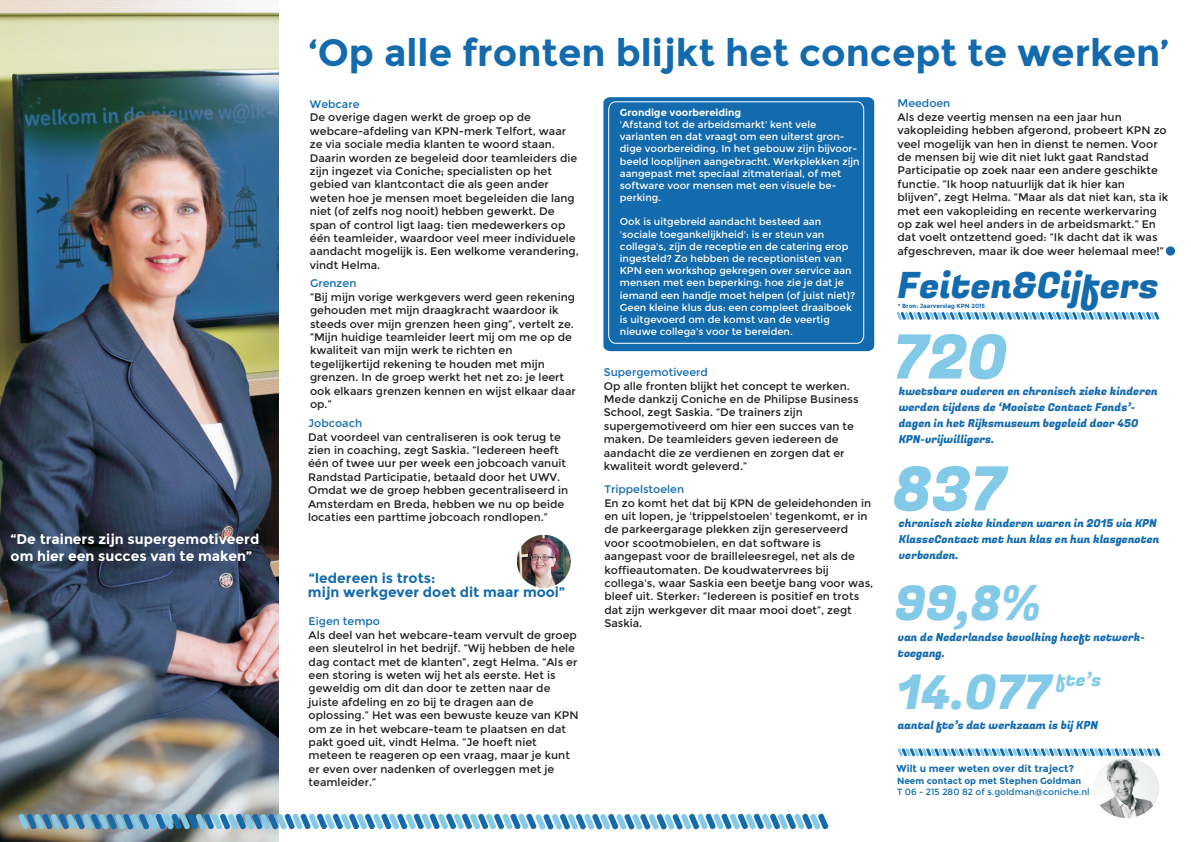
<style>
.page{position:relative;width:1191px;height:842px;background:#fff}
.page>*{position:absolute;margin:0;border:0;box-sizing:border-box;transform-origin:0 0}
.t1{font:61.3px/131.9px "Fugaz One";color:#83cae8}
.t2{font:700 52.1px "Montserrat";color:#136bae}
.t3{font:48px/88.3px "Fugaz One";color:#83cae8}
.t4{font:700 37.8px "Montserrat";color:#136bae}
.t5{font:36.3px "Fugaz One";color:#136bae}
.t6{font:18px "Fugaz One";color:#83cae8}
.t7{font:700 14px/17.1px "Montserrat";color:#fff}
.t8{font:700 14px "Montserrat";color:#136bae}
.t9{font:11px/13.4px "Montserrat";color:#231f20}
.t10{font:11px/16.1px "Fugaz One";color:#136bae}
.t11{font:11px "Montserrat";color:#136bae}
.t12{font:10px/12.2px "Montserrat";color:#fff}
.t13{font:700 10px "Montserrat";color:#136bae}
.t14{font:700 10px "Montserrat";color:#fff}
.t15{font:9px "Montserrat";color:#136bae}
.t16{font:700 9px "Montserrat";color:#136bae}
.t17{font:700 6px "Montserrat";color:#136bae}
</style>
<div class="page">
<svg style="left:603px;top:97px;width:271px;height:254px;background:#1b70b0"></svg>
<svg style="left:896px;top:312px;width:263px;height:8px;background:#87bbdc"></svg>
<svg style="left:897px;top:748px;width:263px;height:8px;background:#87bcdc"></svg>
<div style="left:607px;top:101px;width:257px;height:243px;background:#136bae"></div>
<img style="left:0;top:0;width:278px;height:842px">
<svg style="left:18px;top:813px;width:810px;height:17px"></svg>
<img style="left:517px;top:536px;width:53px;height:52px">
<img style="left:1098px;top:758px;width:61px;height:60px">
<p class="t7" style="left:11px;top:531px;width:250px">“De trainers zijn supergemotiveerd om hier een succes van te maken”</p>
<h3 class="t4" style="left:309px;top:29px;width:862px">‘Op alle fronten blijkt het concept te werken’</h3>
<p class="t11" style="left:310px;top:97px;width:51px">Webcare</p>
<p class="t9" style="left:310px;top:111px;width:270px">De overige dagen werkt de groep op de webcare-afdeling van KPN-merk Telfort, waar ze via sociale media klanten te woord staan.<br>Daarin worden ze begeleid door teamleiders die zijn ingezet via Coniche; specialisten op het gebied van klantcontact die als geen ander weten hoe je mensen moet begeleiden die lang niet (of zelfs nog nooit) hebben gewerkt. De span of control ligt laag: tien medewerkers op één teamleider, waardoor veel meer individuele aandacht mogelijk is. Een welkome verandering, vindt Helma.</p>
<p class="t11" style="left:310px;top:277px;width:48px">Grenzen</p>
<p class="t9" style="left:310px;top:290px;width:267px">“Bij mijn vorige werkgevers werd geen rekening gehouden met mijn draagkracht waardoor ik steeds over mijn grenzen heen ging”, vertelt ze. “Mijn huidige teamleider leert mij om me op de kwaliteit van mijn werk te richten en tegelijkertijd rekening te houden met mijn grenzen. In de groep werkt het net zo: je leert ook elkaars grenzen kennen en wijst elkaar daar op.”</p>
<p class="t11" style="left:308px;top:416px;width:56px">Jobcoach</p>
<p class="t9" style="left:308px;top:430px;width:262px">Dat voordeel van centraliseren is ook terug te zien in coaching, zegt Saskia. “Iedereen heeft één of twee uur per week een jobcoach vanuit Randstad Participatie, betaald door het UWV.<br>Omdat we de groep hebben gecentraliseerd in Amsterdam en Breda, hebben we nu op beide locaties een parttime jobcoach rondlopen.”</p>
<p class="t8" style="left:309px;top:570px;width:128px">“Iedereen is trots:</p>
<p class="t8" style="left:308px;top:583px;width:258px">mijn werkgever doet dit maar mooi”</p>
<p class="t11" style="left:309px;top:615px;width:73px">Eigen tempo</p>
<p class="t9" style="left:309px;top:628px;width:271px">Als deel van het webcare-team vervult de groep een sleutelrol in het bedrijf. “Wij hebben de hele dag contact met de klanten”, zegt Helma. “Als er een storing is weten wij het als eerste. Het is geweldig om dit dan door te zetten naar de juiste afdeling en zo bij te dragen aan de oplossing.” Het was een bewuste keuze van KPN om ze in het webcare-team te plaatsen en dat pakt goed uit, vindt Helma. “Je hoeft niet meteen te reageren op een vraag, maar je kunt er even over nadenken of overleggen met je teamleider.”</p>
<p class="t14" style="left:620px;top:106px;width:123px">Grondige voorbereiding</p>
<p class="t12" style="left:620px;top:118px;width:241px">'Afstand tot de arbeidsmarkt' kent vele varianten en dat vraagt om een uiterst gron&shy;dige voorbereiding. In het gebouw zijn bijvoor&shy;beeld looplijnen aangebracht. Werkplekken zijn aangepast met speciaal zitmateriaal, of met software voor mensen met een visuele be&shy;perking.</p>
<p class="t12" style="left:620px;top:216px;width:237px">Ook is uitgebreid aandacht besteed aan 'sociale toegankelijkheid': is er steun van collega's, zijn de receptie en de catering erop ingesteld? Zo hebben de receptionisten van KPN een workshop gekregen over service aan mensen met een beperking: hoe zie je dat je iemand een handje moet helpen (of juist niet)?<br>Geen kleine klus dus: een compleet draaiboek is uitgevoerd om de komst van de veertig nieuwe collega's voor te bereiden.</p>
<p class="t11" style="left:604px;top:366px;width:106px">Supergemotiveerd</p>
<p class="t9" style="left:604px;top:379px;width:256px">Op alle fronten blijkt het concept te werken.<br>Mede dankzij Coniche en de Philipse Business School, zegt Saskia. “De trainers zijn supergemotiveerd om hier een succes van te maken. De teamleiders geven iedereen de aandacht die ze verdienen en zorgen dat er kwaliteit wordt geleverd.”</p>
<p class="t11" style="left:604px;top:482px;width:81px">Trippelstoelen</p>
<p class="t9" style="left:604px;top:496px;width:270px">En zo komt het dat bij KPN de geleidehonden in en uit lopen, je 'trippelstoelen' tegenkomt, er in de parkeergarage plekken zijn gereserveerd voor scootmobielen, en dat software is aangepast voor de brailleleesregel, net als de koffieautomaten. De koudwatervrees bij collega's, waar Saskia een beetje bang voor was, bleef uit. Sterker: “Iedereen is positief en trots dat zijn werkgever dit maar mooi doet”, zegt Saskia.</p>
<p class="t11" style="left:897px;top:97px;width:54px">Meedoen</p>
<p class="t9" style="left:897px;top:110px;width:272px">Als deze veertig mensen na een jaar hun vakopleiding hebben afgerond, probeert KPN zo veel mogelijk van hen in dienst te nemen. Voor de mensen bij wie dit niet lukt gaat Randstad Participatie op zoek naar een andere geschikte functie. “Ik hoop natuurlijk dat ik hier kan blijven”, zegt Helma. “Maar als dat niet kan, sta ik met een vakopleiding en recente werkervaring op zak wel heel anders in de arbeidsmarkt.” En dat voelt ontzettend goed: “Ik dacht dat ik was afgeschreven, maar ik doe weer helemaal mee!”</p>
<h2 class="t2" style="left:1162px;top:205px;width:17px">.</h2>
<h3 class="t5" style="left:897px;top:260px;width:263px">Feiten&amp;Cijfers</h3>
<p class="t17" style="left:897px;top:302px;width:89px">* Bron: Jaarverslag KPN 2015</p>
<h1 class="t1" style="left:893px;top:293px;width:116px">720<br>837</h1>
<p class="t10" style="left:898px;top:383px;width:260px">kwetsbare ouderen en chronisch zieke kinderen werden tijdens de ‘Mooiste Contact Fonds’- dagen in het Rijksmuseum begeleid door 450<br>KPN-vrijwilligers.</p>
<p class="t10" style="left:899px;top:515px;width:262px">chronisch zieke kinderen waren in 2015 via KPN<br>KlasseContact met hun klas en hun klasgenoten verbonden.</p>
<h3 class="t3" style="left:894px;top:561px;width:158px">99,8%<br>14.077</h3>
<p class="t10" style="left:898px;top:629px;width:248px">van de Nederlandse bevolking heeft netwerk&shy;toegang.</p>
<h3 class="t6" style="left:1056px;top:667px;width:46px">fte’s</h3>
<p class="t10" style="left:898px;top:718px;width:202px">aantal fte’s dat werkzaam is bij KPN</p>
<p class="t13" style="left:896px;top:762px;width:179px">Wilt u meer weten over dit traject?</p>
<p class="t16" style="left:897px;top:775px;width:186px">Neem contact op met Stephen Goldman</p>
<p class="t15" style="left:897px;top:786px;width:194px">T 06 - 215 280 82 of s.goldman@coniche.nl</p>
</div>
